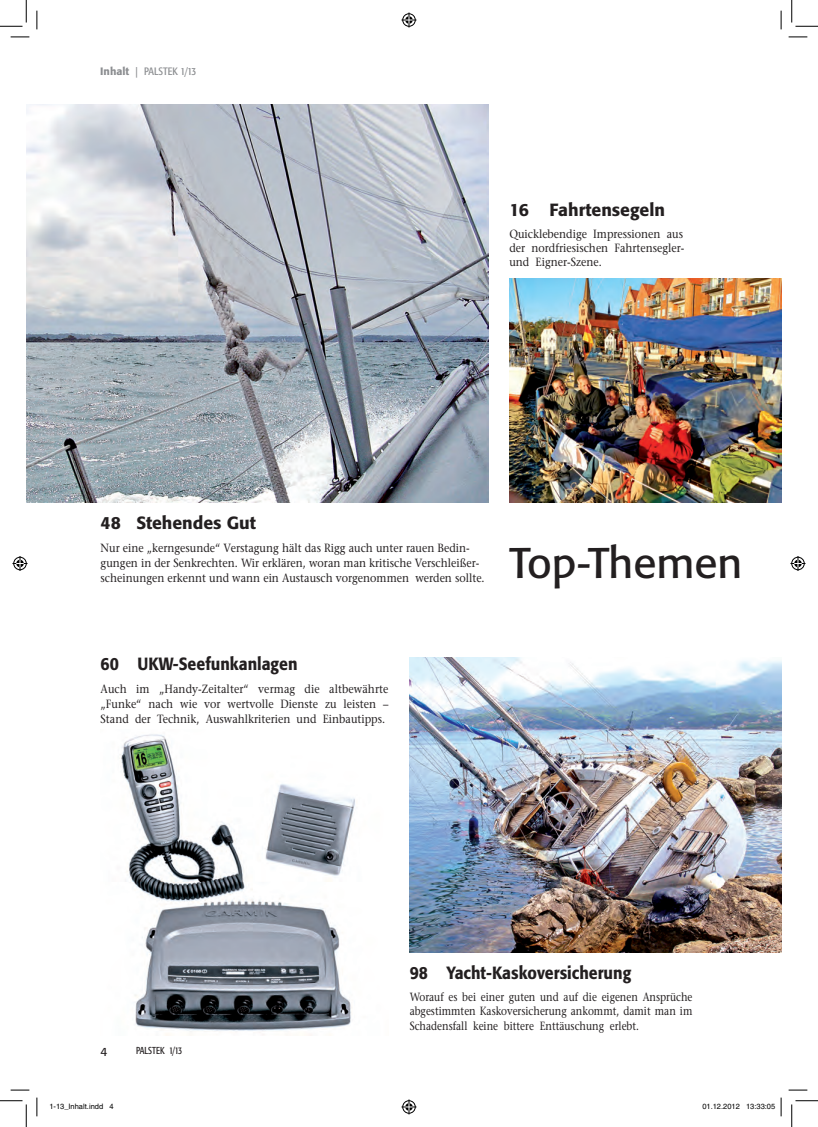
<style>
.page{position:relative;width:818px;height:1127px;background:#fff}
.page>*{position:absolute;margin:0;border:0;box-sizing:border-box;transform-origin:0 0}
.t1{font:42.5px "Formata";color:#231f20}
.t2{font:500 17.5px "Formata";color:#231f20;scale:.9 1}
.t3{font:500 17.5px "Formata";color:#231f20}
.t4{font:11.88px/15px "Stone Serif";color:#231f20;scale:.9 1}
.t5{font:11.88px/14.4px "Stone Serif";color:#231f20;text-align:justify;scale:.84 1}
.t6{font:11.88px "Formata";color:#231f20}
.t7{font:condensed 10.62px "Formata";color:#8b8d90}
.t8{font:condensed 10px "Formata";color:#231f20;scale:.9 1}
.t9{font:7.5px "Helvetica";color:#000}
.s1{font-weight:500;font-stretch:normal}
.s2{font-stretch:normal}
</style>
<div class="page">
<img style="left:509px;top:279px;width:272px;height:224px">
<img style="left:120px;top:734px;width:235px;height:302px">
<img style="left:410px;top:657px;width:371px;height:295px">
<img style="left:26px;top:104px;width:462px;height:399px">
<svg style="left:11px;top:36px;width:18px;height:2px"></svg>
<svg style="left:788px;top:36px;width:19px;height:2px"></svg>
<svg style="left:11px;top:1089px;width:18px;height:1px"></svg>
<svg style="left:788px;top:1089px;width:19px;height:1px"></svg>
<svg style="left:36px;top:11px;width:2px;height:18px"></svg>
<svg style="left:36px;top:1097px;width:2px;height:18px"></svg>
<svg style="left:780px;top:11px;width:2px;height:18px"></svg>
<svg style="left:0;top:0;width:27px;height:27px"></svg>
<svg style="left:0;top:1100px;width:27px;height:26px"></svg>
<svg style="left:791px;top:0;width:27px;height:27px"></svg>
<svg style="left:791px;top:1100px;width:27px;height:26px"></svg>
<svg style="left:401px;top:13px;width:15px;height:15px"></svg>
<svg style="left:401px;top:1099px;width:15px;height:15px"></svg>
<svg style="left:13px;top:556px;width:15px;height:15px"></svg>
<svg style="left:790px;top:556px;width:15px;height:15px"></svg>
<svg style="left:780px;top:1097px;width:2px;height:18px"></svg>
<p class="t7" style="left:100px;top:65px;width:98px"><span class="s1">Inhalt</span> <span class="s2">|</span> PALSTEK 1/13</p>
<h2 class="t3" style="left:509px;top:199px;width:157px">16 Fahrtensegeln</h2>
<p class="t4" style="left:509px;top:226px;width:196px;line-height:14.4px">Quicklebendige Impressionen aus der nordfriesischen Fahrtensegler&shy;und Eigner-Szene.</p>
<h2 class="t3" style="left:101px;top:512px;width:157px">48 Stehendes Gut</h2>
<p class="t4" style="left:101px;top:540px;width:428px">Nur eine „kerngesunde“ Verstagung hält das Rigg auch unter rauen Bedin&shy;gungen in der Senkrechten. Wir erklären, woran man kritische Verschleißer&shy;scheinungen erkennt und wann ein Austausch vorgenommen werden sollte.</p>
<h1 class="t1" style="left:509px;top:537px;width:234px">Top-Themen</h1>
<h2 class="t2" style="left:101px;top:653px;width:220px">60 UKW-Seefunkanlagen</h2>
<p class="t4" style="left:101px;top:681px;width:321px;text-align:justify">Auch im „Handy-Zeitalter“ vermag die altbewährte „Funke“ nach wie vor wertvolle Dienste zu leisten – Stand der Technik, Auswahlkriterien und Einbautipps.</p>
<p class="t6" style="left:101px;top:1044px;width:8px">4</p>
<p class="t8" style="left:136px;top:1044px;width:53px">PALSTEK 1/13</p>
<h2 class="t2" style="left:410px;top:961px;width:248px">98 Yacht-Kaskoversicherung</h2>
<p class="t5" style="left:410px;top:989px;width:338px">Worauf es bei einer guten und auf die eigenen Ansprüche abgestimmten Kaskoversicherung ankommt, damit man im Schadensfall keine bittere Enttäuschung erlebt.</p>
<p class="t9" style="left:49px;top:1101px;width:66px">1-13_Inhalt.indd 4</p>
<p class="t9" style="left:702px;top:1101px;width:74px">01.12.2012 13:33:05</p>
</div>
